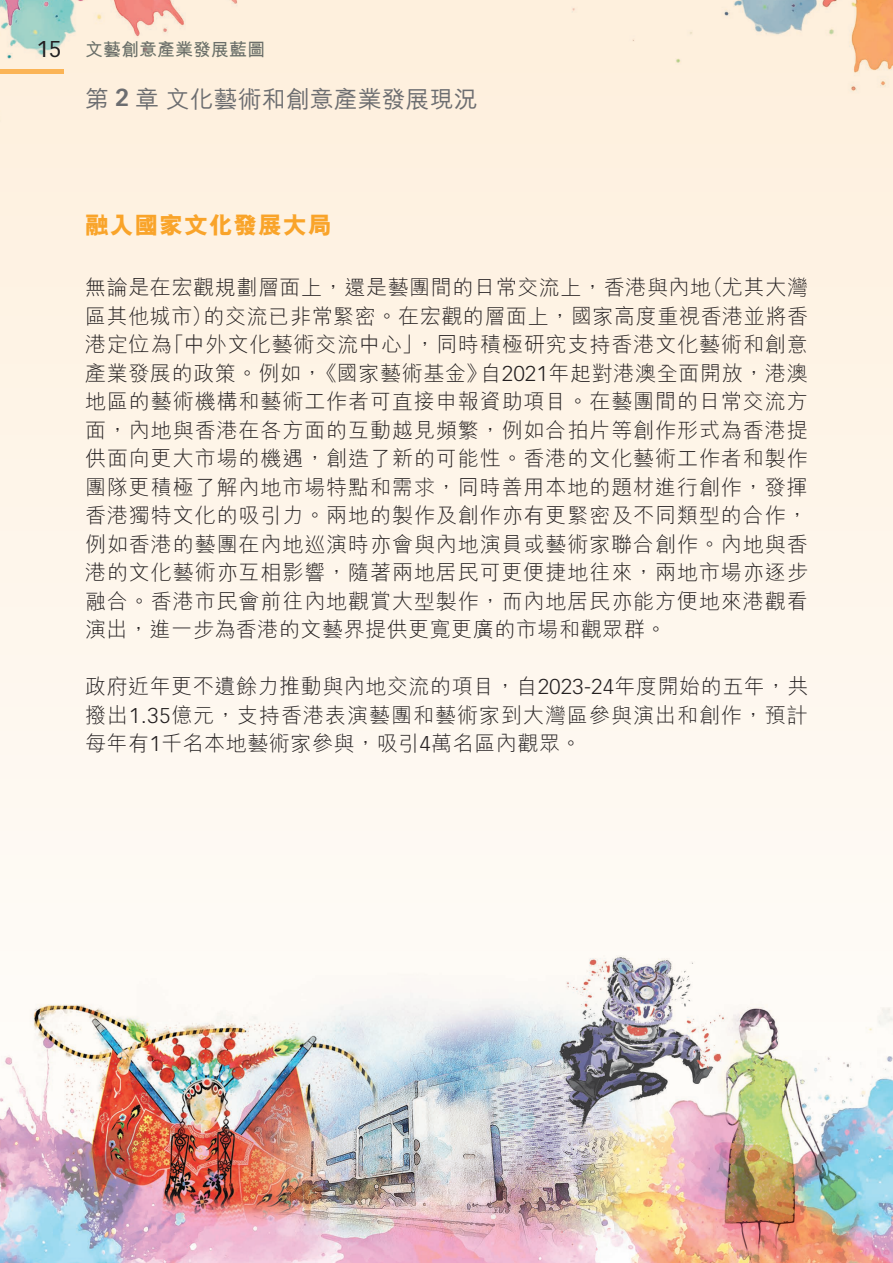
<style>
.page{position:relative;width:893px;height:1263px;background:#fff}
.page>*{position:absolute;margin:0;border:0;box-sizing:border-box;transform-origin:0 0}
.t1{font:500 24px "M Hei HK";color:#6c6d70}
.t2{font:800 24px "M Hei HK";letter-spacing:.03em;color:#f9a42a}
.t3{font:300 21px/28.5px "M Hei HK";letter-spacing:.045em;color:#231f20;text-align:justify}
.t4{font:700 18px "M Hei HK";color:#6c6d70}
.s1{font-family:"Vectora LT Std";font-weight:400;font-size:22.5px;color:#231f20}
.s2{font-family:"Vectora LT Std";font-weight:700}
.s3{font-family:"Vectora LT Std"}
</style>
<div class="page">
<img style="left:0;top:0;width:893px;height:1263px">
<p class="t4" style="left:36px;top:37px;width:230px"><span class="s1">15</span> 文藝創意產業發展藍圖</p>
<p class="t1" style="left:85px;top:81px;width:394px">第 <span class="s2">2</span> 章 文化藝術和創意產業發展現況</p>
<p class="t2" style="left:85px;top:209px;width:248px">融入國家文化發展大局</p>
<p class="t3" style="left:85px;top:273px;width:724px">無論是在宏觀規劃層面上，還是藝團間的日常交流上，香港與內地（尤其大灣區其他城市）的交流已非常緊密。在宏觀的層面上，國家高度重視香港並將香港定位為「中外文化藝術交流中心」，同時積極研究支持香港文化藝術和創意產業發展的政策。例如，《國家藝術基金》自<span class="s3">2021</span>年起對港澳全面開放，港澳地區的藝術機構和藝術工作者可直接申報資助項目。在藝團間的日常交流方面，內地與香港在各方面的互動越見頻繁，例如合拍片等創作形式為香港提供面向更大市場的機遇，創造了新的可能性。香港的文化藝術工作者和製作團隊更積極了解內地市場特點和需求，同時善用本地的題材進行創作，發揮香港獨特文化的吸引力。兩地的製作及創作亦有更緊密及不同類型的合作，例如香港的藝團在內地巡演時亦會與內地演員或藝術家聯合創作。內地與香港的文化藝術亦互相影響，隨著兩地居民可更便捷地往來，兩地市場亦逐步融合。香港市民會前往內地觀賞大型製作，而內地居民亦能方便地來港觀看演出，進一步為香港的文藝界提供更寬更廣的市場和觀眾群。</p>
<p class="t3" style="left:85px;top:671px;width:724px">政府近年更不遺餘力推動與內地交流的項目，自<span class="s3">2023-24</span>年度開始的五年，共撥出<span class="s3">1.35</span>億元，支持香港表演藝團和藝術家到大灣區參與演出和創作，預計每年有<span class="s3">1</span>千名本地藝術家參與，吸引<span class="s3">4</span>萬名區內觀眾。</p>
</div>
